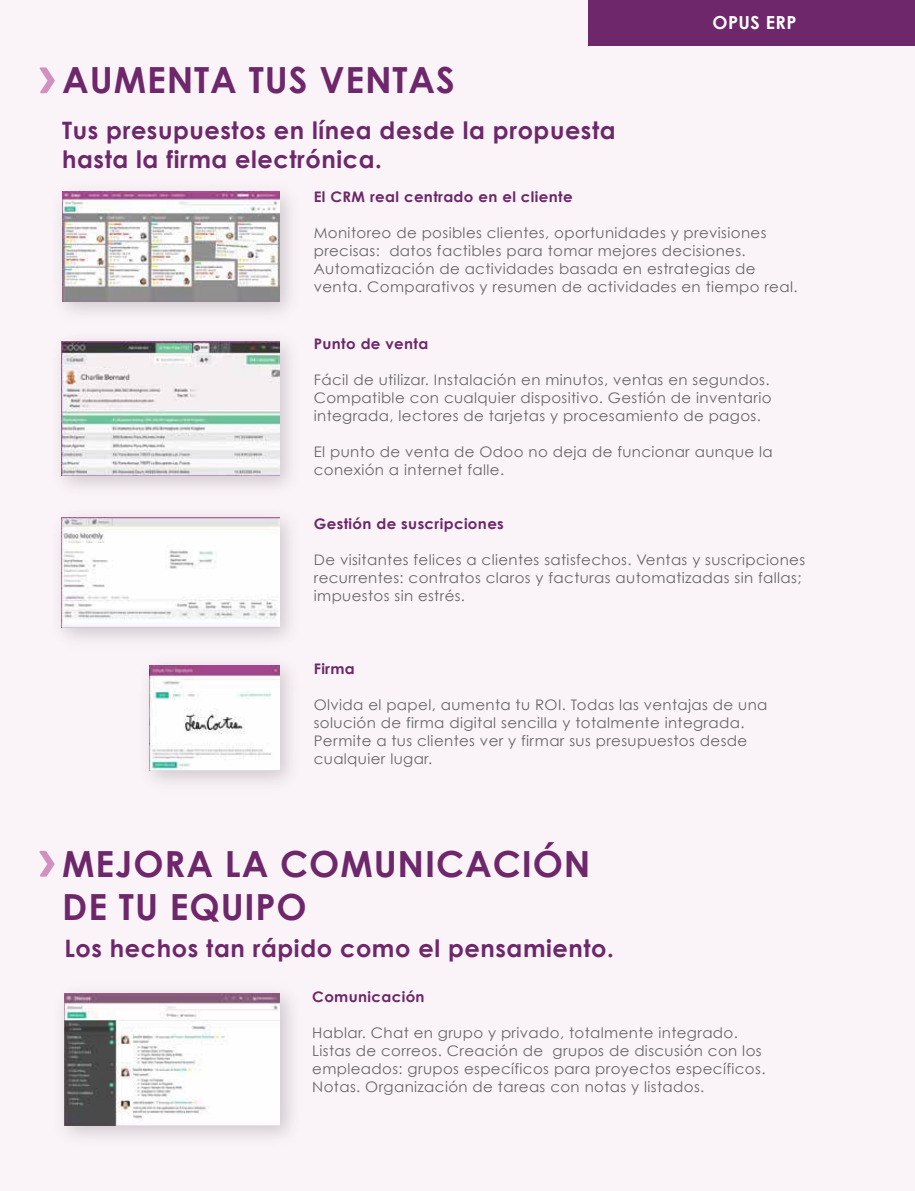
<style>
.page{position:relative;width:915px;height:1191px;background:#fff}
.page>*{position:absolute;margin:0;border:0;box-sizing:border-box;transform-origin:0 0}
.t1{font:700 36px/43.2px "Century Gothic";letter-spacing:.025em;color:#6d276a}
.t2{font:700 24px/28.8px "Century Gothic";letter-spacing:.025em;color:#6d276a}
.t3{font:700 18px "Century Gothic";letter-spacing:.025em;color:#fff}
.t4{font:14.55px/18px "Century Gothic";letter-spacing:.025em;color:#676767}
.t5{font:700 14.55px "Century Gothic";letter-spacing:.025em;color:#6d276a}
</style>
<div class="page">
<div style="left:0;top:0;width:914px;height:1190px;background:#faf4f8"></div>
<img style="left:60px;top:517px;width:231px;height:122px">
<img style="left:61px;top:517px;width:218px;height:111px">
<img style="left:61px;top:191px;width:230px;height:122px">
<img style="left:62px;top:192px;width:217px;height:109px">
<img style="left:60px;top:340px;width:231px;height:147px">
<img style="left:61px;top:341px;width:218px;height:135px">
<img style="left:148px;top:664px;width:143px;height:119px">
<img style="left:149px;top:665px;width:130px;height:105px">
<svg style="left:40px;top:67px;width:15px;height:26px"></svg>
<img style="left:63px;top:992px;width:229px;height:145px">
<img style="left:64px;top:993px;width:216px;height:132px">
<svg style="left:39px;top:850px;width:16px;height:26px"></svg>
<div style="left:588px;top:0;width:326px;height:45px;background:#6d276a"></div>
<p class="t3" style="left:712px;top:10px;width:86px">OPUS ERP</p>
<h1 class="t1" style="left:62px;top:58px;width:394px">AUMENTA TUS VENTAS</h1>
<h2 class="t2" style="left:62px;top:115px;width:555px">Tus presupuestos en línea desde la propuesta hasta la firma electrónica.</h2>
<p class="t5" style="left:313px;top:187px;width:260px">El CRM real centrado en el cliente</p>
<p class="t4" style="left:313px;top:223px;width:485px">Monitoreo de posibles clientes, oportunidades y previsiones precisas: datos factibles para tomar mejores decisiones.<br>Automatización de actividades basada en estrategias de venta. Comparativos y resumen de actividades en tiempo real.</p>
<p class="t5" style="left:314px;top:335px;width:116px">Punto de venta</p>
<p class="t4" style="left:314px;top:370px;width:459px">Fácil de utilizar. Instalación en minutos, ventas en segundos.<br>Compatible con cualquier dispositivo. Gestión de inventario integrada, lectores de tarjetas y procesamiento de pagos.</p>
<p class="t4" style="left:314px;top:442px;width:460px">El punto de venta de Odoo no deja de funcionar aunque la conexión a internet falle.</p>
<p class="t5" style="left:314px;top:514px;width:191px">Gestión de suscripciones</p>
<p class="t4" style="left:314px;top:550px;width:493px">De visitantes felices a clientes satisfechos. Ventas y suscripciones recurrentes: contratos claros y facturas automatizadas sin fallas; impuestos sin estrés.</p>
<p class="t5" style="left:313px;top:659px;width:43px">Firma</p>
<p class="t4" style="left:313px;top:695px;width:455px">Olvida el papel, aumenta tu ROI. Todas las ventajas de una solución de firma digital sencilla y totalmente integrada.<br>Permite a tus clientes ver y firmar sus presupuestos desde cualquier lugar.</p>
<h1 class="t1" style="left:62px;top:841px;width:529px">MEJORA LA COMUNICACIÓN<br>DE TU EQUIPO</h1>
<h2 class="t2" style="left:64px;top:932px;width:551px">Los hechos tan rápido como el pensamiento.</h2>
<p class="t5" style="left:312px;top:987px;width:114px">Comunicación</p>
<p class="t4" style="left:312px;top:1023px;width:454px">Hablar. Chat en grupo y privado, totalmente integrado.<br>Listas de correos. Creación de grupos de discusión con los empleados: grupos específicos para proyectos específicos.<br>Notas. Organización de tareas con notas y listados.</p>
</div>
